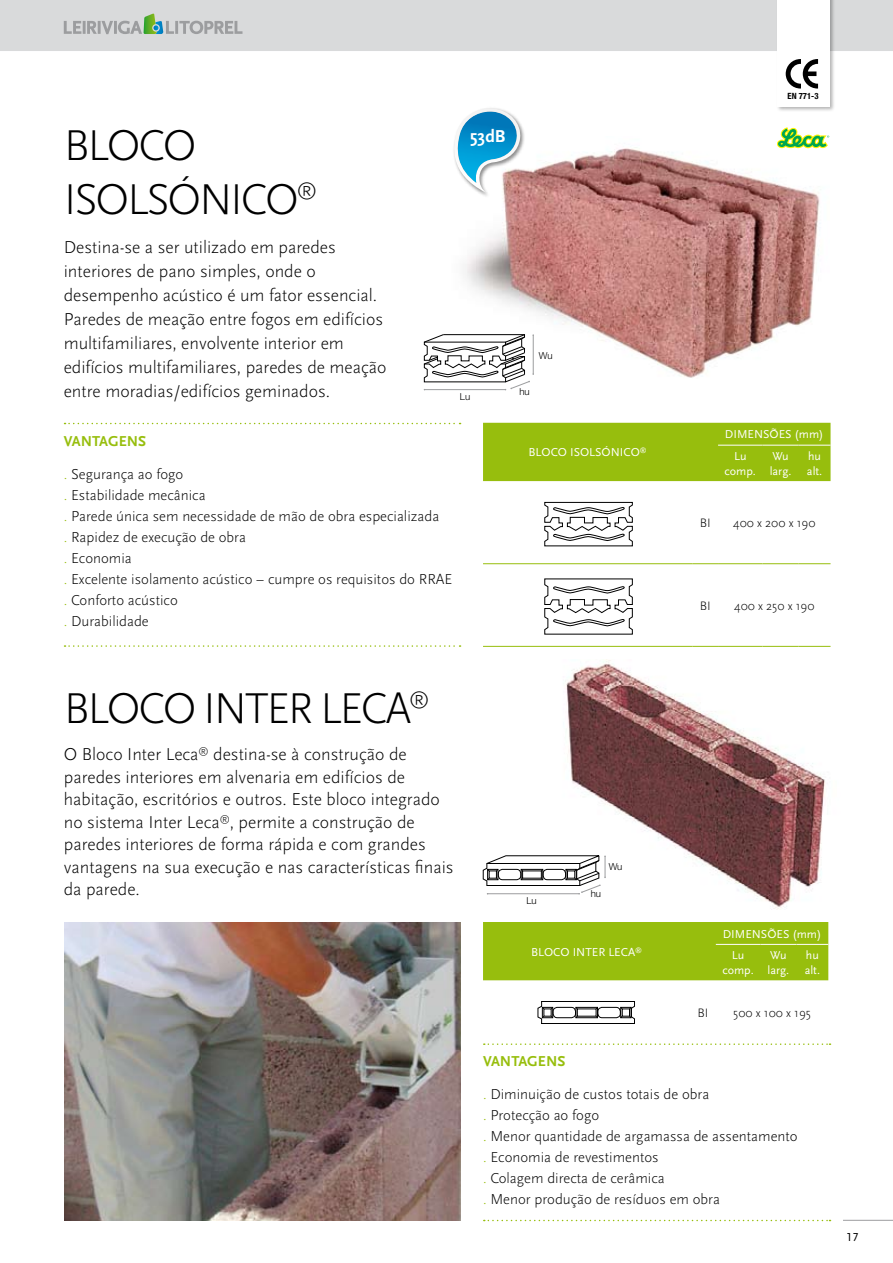
<style>
.page{position:relative;width:893px;height:1263px;background:#fff}
.page>*{position:absolute;margin:0;border:0;box-sizing:border-box;transform-origin:0 0}
.t1{font:300 45px/54px "Scala Sans";letter-spacing:-.05em;color:#000}
.t2{font:300 21px "Scala Sans";color:#000}
.t3{font:300 18px/24px "Scala Sans";color:#000}
.t4{font:700 18px "Scala Sans";color:#fff}
.t5{font:300 15px/21px "Scala Sans";color:#000}
.t6{font:700 15px "Scala Sans";color:#97be0d}
.t7{font:300 12.75px "Scala Sans";color:#000}
.t8{font:12px/15px "Scala Sans";color:#fff}
.t9{font:12px "Scala Sans Caps";color:#000}
.t10{font:300 9.6px "Helvetica Neue";color:#000}
.t11{font:700 condensed 8.55px "Helvetica Neue";color:#000}
.s1{color:#97be0d}
</style>
<div class="page">
<hr style="left:843px;top:1220px;width:50px;height:1px;background:#9c9d9f">
<div style="left:0;top:0;width:893px;height:51px;background:#d9dadb"></div>
<svg style="left:64px;top:14px;width:178px;height:20px;background:#bac3be"></svg>
<img style="left:512px;top:660px;width:313px;height:249px">
<div style="left:776px;top:0;width:59px;height:113px;background:#000;opacity:.3"></div>
<div style="left:777px;top:0;width:52px;height:106px;background:#fff"></div>
<svg style="left:786px;top:59px;width:32px;height:30px"></svg>
<svg style="left:65px;top:423px;width:396px;height:1px"></svg>
<svg style="left:65px;top:645px;width:396px;height:2px"></svg>
<img style="left:465px;top:147px;width:359px;height:231px">
<svg style="left:777px;top:127px;width:52px;height:21px"></svg>
<img style="left:465px;top:127px;width:62px;height:72px">
<svg style="left:454px;top:108px;width:68px;height:84px"></svg>
<div style="left:483px;top:423px;width:347px;height:58px;background:#97be0d"></div>
<hr style="left:483px;top:646px;width:209px;height:1px;background:#97be0d">
<svg style="left:692px;top:646px;width:26px;height:1px"></svg>
<hr style="left:718px;top:646px;width:44px;height:1px;background:#97be0d">
<hr style="left:762px;top:646px;width:37px;height:1px;background:#97be0d">
<hr style="left:799px;top:646px;width:31px;height:1px;background:#97be0d">
<hr style="left:483px;top:563px;width:209px;height:1px;background:#97be0d">
<svg style="left:692px;top:563px;width:26px;height:1px"></svg>
<hr style="left:718px;top:563px;width:44px;height:1px;background:#97be0d">
<hr style="left:762px;top:563px;width:37px;height:1px;background:#97be0d">
<hr style="left:799px;top:563px;width:31px;height:1px;background:#97be0d">
<hr style="left:718px;top:445px;width:44px;height:1px;background:#fff">
<hr style="left:762px;top:445px;width:37px;height:1px;background:#fff">
<hr style="left:799px;top:445px;width:31px;height:1px;background:#fff">
<svg style="left:424px;top:334px;width:110px;height:56px"></svg>
<svg style="left:544px;top:502px;width:89px;height:44px"></svg>
<svg style="left:544px;top:578px;width:89px;height:56px"></svg>
<img style="left:64px;top:922px;width:396px;height:298px">
<svg style="left:484px;top:1043px;width:346px;height:2px"></svg>
<svg style="left:484px;top:1220px;width:346px;height:1px"></svg>
<div style="left:483px;top:922px;width:345px;height:58px;background:#97be0d"></div>
<hr style="left:716px;top:944px;width:44px;height:1px;background:#fff">
<hr style="left:760px;top:944px;width:36px;height:1px;background:#fff">
<hr style="left:796px;top:944px;width:32px;height:1px;background:#fff">
<svg style="left:538px;top:1001px;width:97px;height:23px"></svg>
<div style="left:598px;top:1007px;width:22px;height:11px;border:1px solid #000;border-radius:4px"></div>
<svg style="left:483px;top:855px;width:123px;height:39px"></svg>
<h1 class="t1" style="left:64px;top:119px;width:255px">BLOCO<br>ISOLSÓNICO<sup>®</sup></h1>
<p class="t3" style="left:64px;top:235px;width:324px">Destina-se a ser utilizado em paredes interiores de pano simples, onde o desempenho acústico é um fator essencial.<br>Paredes de meação entre fogos em edifícios multifamiliares, envolvente interior em edifícios multifamiliares, paredes de meação entre moradias/edifícios geminados.</p>
<p class="t4" style="left:470px;top:126px;width:37px">53dB</p>
<p class="t10" style="left:460px;top:391px;width:12px">Lu</p>
<p class="t6" style="left:64px;top:433px;width:84px">VANTAGENS</p>
<p class="t5" style="left:64px;top:463px;width:390px"><span class="s1">.</span> Segurança ao fogo<br><span class="s1">.</span> Estabilidade mecânica<br><span class="s1">.</span> Parede única sem necessidade de mão de obra especializada<br><span class="s1">.</span> Rapidez de execução de obra<br><span class="s1">.</span> Economia<br><span class="s1">.</span> Excelente isolamento acústico – cumpre os requisitos do RRAE <span class="s1">.</span> Conforto acústico<br><span class="s1">.</span> Durabilidade</p>
<p class="t10" style="left:539px;top:350px;width:15px">Wu</p>
<p class="t10" style="left:519px;top:386px;width:12px">hu</p>
<p class="t8" style="left:528px;top:445px;width:120px">BLOCO ISOLSÓNICO<sup>®</sup></p>
<p class="t11" style="left:788px;top:91px;width:32px">EN 771-3</p>
<p class="t8" style="left:734px;top:424px;width:91px;line-height:21.6px;text-indent:-9px">DIMENSÕES (mm)<br>Lu</p>
<p class="t8" style="left:725px;top:464px;width:33px">comp.</p>
<p class="t8" style="left:770px;top:449px;width:23px">Wu larg.</p>
<p class="t8" style="left:807px;top:449px;width:17px">hu alt.</p>
<p class="t7" style="left:700px;top:516px;width:13px">BI</p>
<p class="t7" style="left:733px;top:516px;width:84px">400 x 200 x 190</p>
<p class="t7" style="left:700px;top:599px;width:13px">BI</p>
<p class="t7" style="left:734px;top:599px;width:82px">400 x 250 x 190</p>
<h1 class="t1" style="left:64px;top:682px;width:175px">BLOCO Inter</h1>
<h1 class="t1" style="left:320px;top:682px;width:23px">leca</h1>
<p class="t2" style="left:409px;top:687px;width:22px">®</p>
<p class="t3" style="left:64px;top:744px;width:391px;line-height:22.5px">O Bloco Inter Leca<sup>®</sup> destina-se à construção de paredes interiores em alvenaria em edifícios de habitação, escritórios e outros. Este bloco integrado no sistema Inter Leca<sup>®</sup>, permite a construção de paredes interiores de forma rápida e com grandes vantagens na sua execução e nas características finais da parede.</p>
<p class="t10" style="left:526px;top:894px;width:12px">Lu</p>
<p class="t10" style="left:591px;top:888px;width:12px">hu</p>
<p class="t10" style="left:609px;top:860px;width:15px">Wu</p>
<p class="t8" style="left:531px;top:944px;width:112px">BLOCO INTER LECA<sup>®</sup></p>
<p class="t8" style="left:732px;top:923px;width:91px;line-height:21.6px;text-indent:-9px">DIMENSÕES (mm)<br>Lu</p>
<p class="t8" style="left:722px;top:963px;width:33px">comp.</p>
<p class="t8" style="left:767px;top:948px;width:23px">Wu larg.</p>
<p class="t8" style="left:805px;top:948px;width:17px">hu alt.</p>
<p class="t7" style="left:697px;top:1005px;width:13px">BI</p>
<p class="t7" style="left:733px;top:1005px;width:79px">500 x 100 x 195</p>
<p class="t6" style="left:483px;top:1053px;width:84px">VANTAGENS</p>
<p class="t5" style="left:483px;top:1084px;width:316px"><span class="s1">.</span> Diminuição de custos totais de obra<br><span class="s1">.</span> Protecção ao fogo<br><span class="s1">.</span> Menor quantidade de argamassa de assentamento <span class="s1">.</span> Economia de revestimentos<br><span class="s1">.</span> Colagem directa de cerâmica<br><span class="s1">.</span> Menor produção de resíduos em obra</p>
<p class="t9" style="left:846px;top:1230px;width:13px">17</p>
</div>
